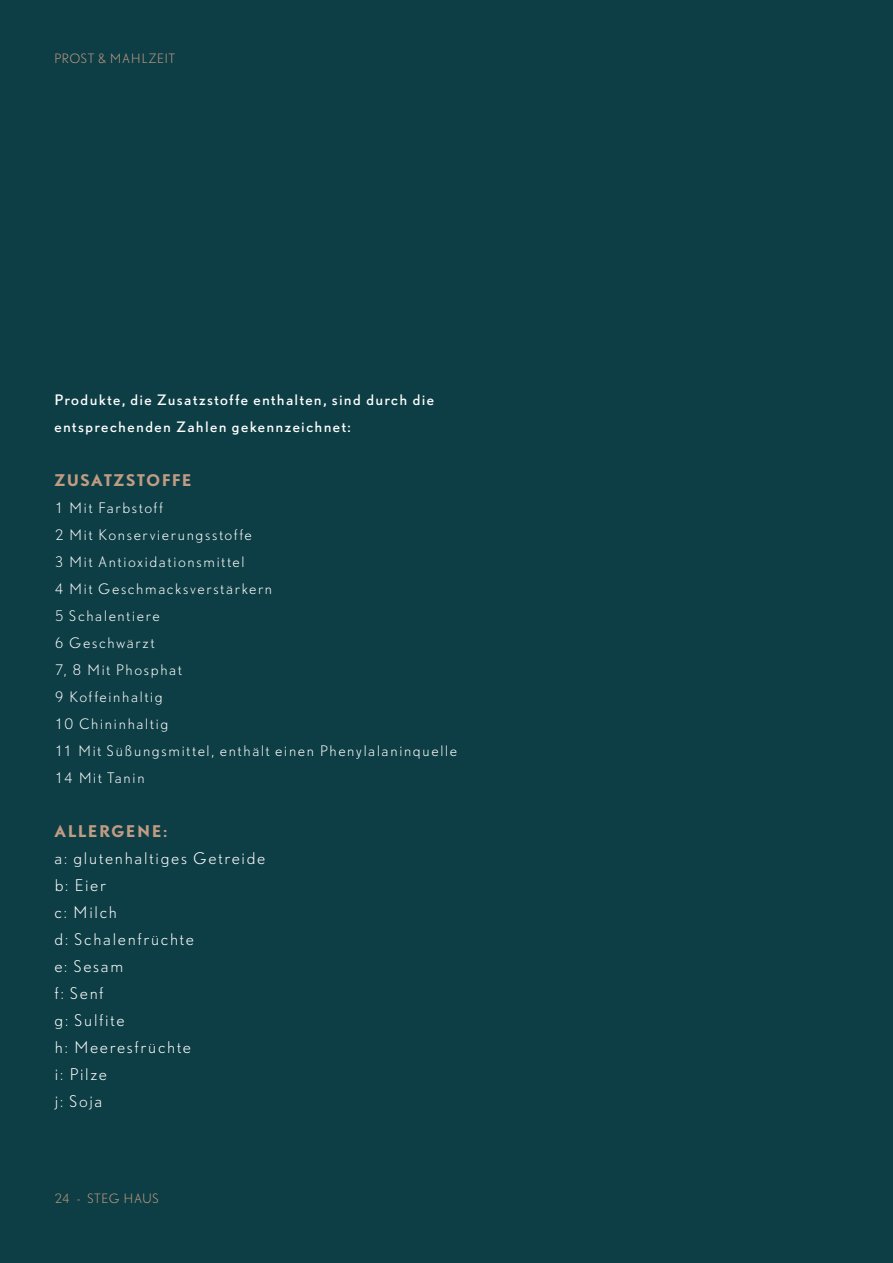
<style>
.page{position:relative;width:893px;height:1263px;background:#0e3e45}
.page>*{position:absolute;margin:0;border:0;box-sizing:border-box;transform-origin:0 0}
.t1{font:300 15px/27px "DTL Nobel T";letter-spacing:.09em;color:#fff}
.t2{font:700 15px "DTL Nobel T";letter-spacing:.08em;color:#c19c84}
.t3{font:300 13.5px/27px "DTL Nobel T";letter-spacing:.095em;color:#fff}
.t4{font:13.5px/27px "DTL Nobel T";letter-spacing:.1em;color:#fff}
.t5{font:300 12px "DTL Nobel T";letter-spacing:.05em;color:#c19c84}
</style>
<div class="page">
<p class="t5" style="left:54px;top:51px;width:122px">PROST &amp; MAHLZEIT</p>
<p class="t4" style="left:54px;top:386px;width:381px">Produkte, die Zusatzstoffe enthalten, sind durch die entsprechenden Zahlen gekennzeichnet:</p>
<p class="t2" style="left:54px;top:470px;width:139px">ZUSATZSTOFFE</p>
<p class="t3" style="left:54px;top:494px;width:404px">1 Mit Farbstoff<br>2 Mit Konservierungsstoffe<br>3 Mit Antioxidationsmittel<br>4 Mit Geschmacksverstärkern<br>5 Schalentiere<br>6 Geschwärzt<br>7, 8 Mit Phosphat<br>9 Koffeinhaltig<br>10 Chininhaltig<br>11 Mit Süßungsmittel, enthält einen Phenylalaninquelle<br>14 Mit Tanin</p>
<p class="t2" style="left:54px;top:821px;width:114px">ALLERGENE:</p>
<p class="t1" style="left:54px;top:845px;width:212px">a: glutenhaltiges Getreide b: Eier<br>c: Milch<br>d: Schalenfrüchte<br>e: Sesam<br>f: Senf<br>g: Sulfite<br>h: Meeresfrüchte<br>i: Pilze<br>j: Soja</p>
<p class="t5" style="left:54px;top:1191px;width:107px">24 - STEG HAUS</p>
</div>
